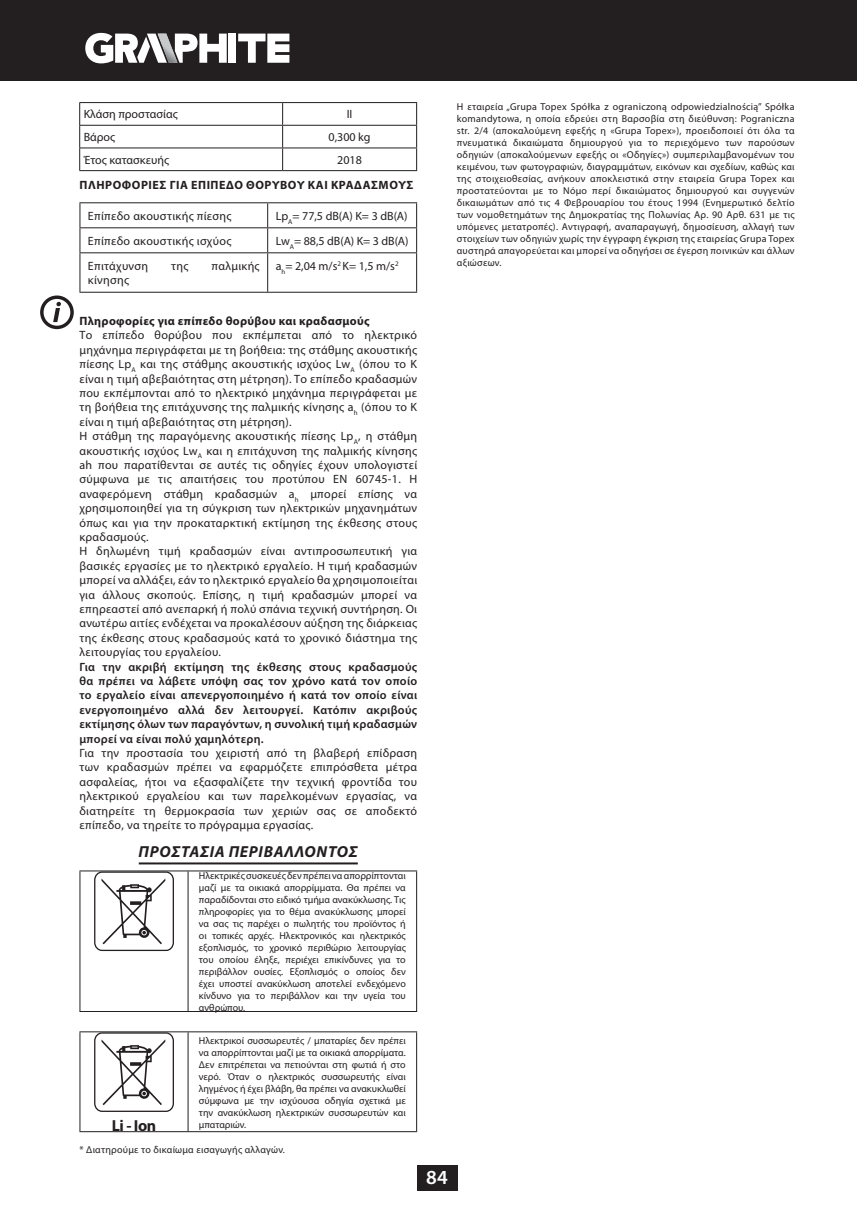
<style>
.page{position:relative;width:857px;height:1225px;background:#fff}
.page>*{position:absolute;margin:0;border:0;box-sizing:border-box;transform-origin:0 0}
.t1{font:600 20px "Myriad Pro";color:#fff}
.t2{font:italic 700 16px "Myriad Pro";letter-spacing:.045em;color:#231f20}
.t3{font:700 16px "Myriad Pro";color:#231f20}
.t4{font:12px/14.4px "Myriad Pro";letter-spacing:.025em;color:#231f20}
.t5{font:600 12px/14.4px "Myriad Pro";letter-spacing:.025em;color:#231f20;text-align:justify}
.t6{font:700 12px "Myriad Pro";letter-spacing:.035em;color:#231f20}
.t7{font:12px "Myriad Pro";color:#231f20}
.t8{font:10px/12px "Myriad Pro";letter-spacing:.005em;color:#231f20;text-align:justify}
.t9{font:10px "Myriad Pro";letter-spacing:.025em;color:#231f20}
</style>
<div class="page">
<div style="left:416px;top:1165px;width:41px;height:26px;background:#231f20"></div>
<div style="left:0;top:0;width:856px;height:81px;background:#231f20"></div>
<svg style="left:85px;top:32px;width:205px;height:32px"></svg>
<hr style="left:139px;top:862px;width:218px;height:2px;background:#231f20">
<hr style="left:282px;top:102px;width:135px;height:1px;background:#231f20">
<hr style="left:282px;top:125px;width:135px;height:1px;background:#231f20">
<hr style="left:282px;top:147px;width:135px;height:1px;background:#231f20">
<svg style="left:416px;top:103px;width:1px;height:67px"></svg>
<hr style="left:282px;top:170px;width:135px;height:1px;background:#231f20">
<svg style="left:282px;top:103px;width:1px;height:67px"></svg>
<hr style="left:79px;top:102px;width:203px;height:1px;background:#231f20">
<hr style="left:79px;top:125px;width:203px;height:1px;background:#231f20">
<hr style="left:79px;top:148px;width:203px;height:1px;background:#231f20">
<svg style="left:79px;top:103px;width:1px;height:67px"></svg>
<hr style="left:79px;top:170px;width:203px;height:1px;background:#231f20">
<hr style="left:79px;top:202px;width:188px;height:1px;background:#231f20">
<hr style="left:267px;top:202px;width:150px;height:1px;background:#231f20">
<hr style="left:79px;top:227px;width:188px;height:1px;background:#231f20">
<svg style="left:79px;top:203px;width:1px;height:49px"></svg>
<hr style="left:267px;top:227px;width:150px;height:1px;background:#231f20">
<svg style="left:267px;top:203px;width:1px;height:49px"></svg>
<svg style="left:416px;top:203px;width:1px;height:49px"></svg>
<hr style="left:79px;top:252px;width:188px;height:1px;background:#231f20">
<hr style="left:79px;top:253px;width:1px;height:39px;background:#231f20">
<hr style="left:267px;top:252px;width:150px;height:1px;background:#231f20">
<hr style="left:267px;top:253px;width:1px;height:39px;background:#231f20">
<hr style="left:416px;top:253px;width:1px;height:39px;background:#231f20">
<hr style="left:79px;top:292px;width:338px;height:1px;background:#231f20">
<hr style="left:79px;top:870px;width:338px;height:1px;background:#231f20">
<hr style="left:79px;top:1011px;width:338px;height:1px;background:#231f20">
<hr style="left:79px;top:871px;width:1px;height:140px;background:#231f20">
<hr style="left:187px;top:871px;width:1px;height:140px;background:#231f20">
<hr style="left:416px;top:871px;width:1px;height:140px;background:#231f20">
<div style="left:94px;top:871px;width:80px;height:80px;border:1px solid #231f20;border-radius:8px"></div>
<svg style="left:101px;top:878px;width:64px;height:66px"></svg>
<hr style="left:79px;top:1031px;width:338px;height:1px;background:#231f20">
<hr style="left:79px;top:1131px;width:338px;height:1px;background:#231f20">
<hr style="left:79px;top:1032px;width:1px;height:99px;background:#231f20">
<hr style="left:187px;top:1032px;width:1px;height:99px;background:#231f20">
<hr style="left:416px;top:1032px;width:1px;height:99px;background:#231f20">
<div style="left:94px;top:1032px;width:80px;height:80px;border:1px solid #231f20;border-radius:8px"></div>
<svg style="left:101px;top:1039px;width:64px;height:66px"></svg>
<svg style="left:53px;top:302px;width:8px;height:20px"></svg>
<div style="left:40px;top:295px;width:34px;height:34px;border:3px solid #231f20;border-radius:50%"></div>
<p class="t7" style="left:84px;top:110px;width:95px">Κλάση προστασίας</p>
<p class="t4" style="left:346px;top:108px;width:7px">II</p>
<p class="t4" style="left:84px;top:131px;width:33px">Βάρος</p>
<p class="t4" style="left:328px;top:131px;width:43px">0,300 kg</p>
<p class="t7" style="left:84px;top:155px;width:87px">Έτος κατασκευής</p>
<p class="t4" style="left:337px;top:153px;width:26px">2018</p>
<p class="t6" style="left:79px;top:180px;width:335px">ΠΛΗΡΟΦΟΡΙΕΣ ΓΙΑ ΕΠΙΠΕΔΟ ΘΟΡΥΒΟΥ ΚΑΙ ΚΡΑΔΑΣΜΟΥΣ</p>
<p class="t4" style="left:88px;top:209px;width:145px">Επίπεδο ακουστικής πίεσης</p>
<p class="t4" style="left:275px;top:209px;width:133px">Lp<sub>A</sub>= 77,5 dB(A) K= 3 dB(A)</p>
<p class="t4" style="left:88px;top:234px;width:145px">Επίπεδο ακουστικής ισχύος</p>
<p class="t4" style="left:275px;top:234px;width:134px">Lw<sub>A</sub>= 88,5 dB(A) K= 3 dB(A)</p>
<p class="t4" style="left:88px;top:259px;width:62px">Επιτάχυνση</p>
<p class="t4" style="left:171px;top:259px;width:19px">της</p>
<p class="t4" style="left:211px;top:259px;width:50px">παλμικής</p>
<p class="t4" style="left:88px;top:274px;width:43px">κίνησης</p>
<p class="t4" style="left:275px;top:259px;width:124px">a<sub>h</sub>= 2,04 m/s<sup>2</sup> K= 1,5 m/s<sup>2</sup></p>
<p class="t8" style="left:456px;top:101px;width:339px">Η εταιρεία „Grupa Topex Spółka z ograniczoną odpowiedzialnością” Spółka komandytowa, η οποία εδρεύει στη Βαρσοβία στη διεύθυνση: Pograniczna str. 2/4 (αποκαλούμενη εφεξής η «Grupa Topex»), προειδοποιεί ότι όλα τα πνευματικά δικαιώματα δημιουργού για το περιεχόμενο των παρούσων οδηγιών (αποκαλούμενων εφεξής οι «Οδηγίες») συμπεριλαμβανομένων του κειμένου, των φωτογραφιών, διαγραμμάτων, εικόνων και σχεδίων, καθώς και της στοιχειοθεσίας, ανήκουν αποκλειστικά στην εταιρεία Grupa Topex και προστατεύονται με το Νόμο περί δικαιώματος δημιουργού και συγγενών δικαιωμάτων από τις 4 Φεβρουαρίου του έτους 1994 (Ενημερωτικό δελτίο των νομοθετημάτων της Δημοκρατίας της Πολωνίας Αρ. 90 Αρθ. 631 με τις υπόμενες μετατροπές). Αντιγραφή, αναπαραγωγή, δημοσίευση, αλλαγή των στοιχείων των οδηγιών χωρίς την έγγραφη έγκριση της εταιρείας Grupa Topex αυστηρά απαγορεύεται και μπορεί να οδηγήσει σε έγερση ποινικών και άλλων αξιώσεων.</p>
<p class="t6" style="left:79px;top:316px;width:291px">Πληροφορίες για επίπεδο θορύβου και κραδασμούς</p>
<p class="t4" style="left:79px;top:329px;width:339px">Το επίπεδο θορύβου που εκπέμπεται από το ηλεκτρικό μηχάνημα περιγράφεται με τη βοήθεια: της στάθμης ακουστικής πίεσης Lp<sub>A</sub> και της στάθμης ακουστικής ισχύος Lw<sub>A</sub> (όπου το Κ είναι η τιμή αβεβαιότητας στη μέτρηση). Το επίπεδο κραδασμών που εκπέμπονται από το ηλεκτρικό μηχάνημα περιγράφεται με τη βοήθεια της επιτάχυνσης της παλμικής κίνησης a<sub>h</sub> (όπου το Κ είναι η τιμή αβεβαιότητας στη μέτρηση).<br>Η στάθμη της παραγόμενης ακουστικής πίεσης Lp<sub>A</sub>, η στάθμη ακουστικής ισχύος Lw<sub>A</sub> και η επιτάχυνση της παλμικής κίνησης ah που παρατίθενται σε αυτές τις οδηγίες έχουν υπολογιστεί σύμφωνα με τις απαιτήσεις του προτύπου EN 60745-1. Η αναφερόμενη στάθμη κραδασμών a<sub>h</sub> μπορεί επίσης να χρησιμοποιηθεί για τη σύγκριση των ηλεκτρικών μηχανημάτων όπως και για την προκαταρκτική εκτίμηση της έκθεσης στους κραδασμούς.<br>Η δηλωμένη τιμή κραδασμών είναι αντιπροσωπευτική για βασικές εργασίες με το ηλεκτρικό εργαλείο. Η τιμή κραδασμών μπορεί να αλλάξει, εάν το ηλεκτρικό εργαλείο θα χρησιμοποιείται για άλλους σκοπούς. Επίσης, η τιμή κραδασμών μπορεί να επηρεαστεί από ανεπαρκή ή πολύ σπάνια τεχνική συντήρηση. Οι ανωτέρω αιτίες ενδέχεται να προκαλέσουν αύξηση της διάρκειας της έκθεσης στους κραδασμούς κατά το χρονικό διάστημα της λειτουργίας του εργαλείου.</p>
<p class="t5" style="left:79px;top:660px;width:339px">Για την ακριβή εκτίμηση της έκθεσης στους κραδασμούς θα πρέπει να λάβετε υπόψη σας τον χρόνο κατά τον οποίο το εργαλείο είναι απενεργοποιημένο ή κατά τον οποίο είναι ενεργοποιημένο αλλά δεν λειτουργεί. Κατόπιν ακριβούς εκτίμησης όλων των παραγόντων, η συνολική τιμή κραδασμών μπορεί να είναι πολύ χαμηλότερη.</p>
<p class="t4" style="left:79px;top:746px;width:339px;text-align:justify">Για την προστασία του χειριστή από τη βλαβερή επίδραση των κραδασμών πρέπει να εφαρμόζετε επιπρόσθετα μέτρα ασφαλείας, ήτοι να εξασφαλίζετε την τεχνική φροντίδα του ηλεκτρικού εργαλείου και των παρελκομένων εργασίας, να διατηρείτε τη θερμοκρασία των χεριών σας σε αποδεκτό επίπεδο, να τηρείτε το πρόγραμμα εργασίας.</p>
<h2 class="t2" style="left:139px;top:842px;width:221px">ΠΡΟΣΤΑΣΙΑ ΠΕΡΙΒΑΛΛΟΝΤΟΣ</h2>
<p class="t8" style="left:199px;top:870px;width:208px">Ηλεκτρικέςσυσκευέςδενπρέπει νααπορρίπτονται μαζί με τα οικιακά απορρίμματα. Θα πρέπει να παραδίδονται στο ειδικό τμήμα ανακύκλωσης. Τις πληροφορίες για το θέμα ανακύκλωσης μπορεί να σας τις παρέχει ο πωλητής του προϊόντος ή οι τοπικές αρχές. Ηλεκτρονικός και ηλεκτρικός εξοπλισμός, το χρονικό περιθώριο λειτουργίας του οποίου έληξε, περιέχει επικίνδυνες για το περιβάλλον ουσίες. Εξοπλισμός ο οποίος δεν έχει υποστεί ανακύκλωση αποτελεί ενδεχόμενο κίνδυνο για το περιβάλλον και την υγεία του ανθρώπου.</p>
<p class="t8" style="left:199px;top:1034px;width:208px">Ηλεκτρικοί συσσωρευτές / μπαταρίες δεν πρέπει να απορρίπτονται μαζί με τα οικιακά απορρίματα.<br>Δεν επιτρέπεται να πετιούνται στη φωτιά ή στο νερό. Όταν ο ηλεκτρικός συσσωρευτής είναι ληγμένος ή έχει βλάβη, θα πρέπει να ανακυκλωθεί σύμφωνα με την ισχύουσα οδηγία σχετικά με την ανακύκλωση ηλεκτρικών συσσωρευτών και μπαταριών.</p>
<p class="t9" style="left:79px;top:1146px;width:207px">* Διατηρούμε το δικαίωμα εισαγωγής αλλαγών.</p>
<h2 class="t3" style="left:112px;top:1119px;width:46px">Li - Ion</h2>
<h1 class="t1" style="left:426px;top:1170px;width:23px">84</h1>
</div>
